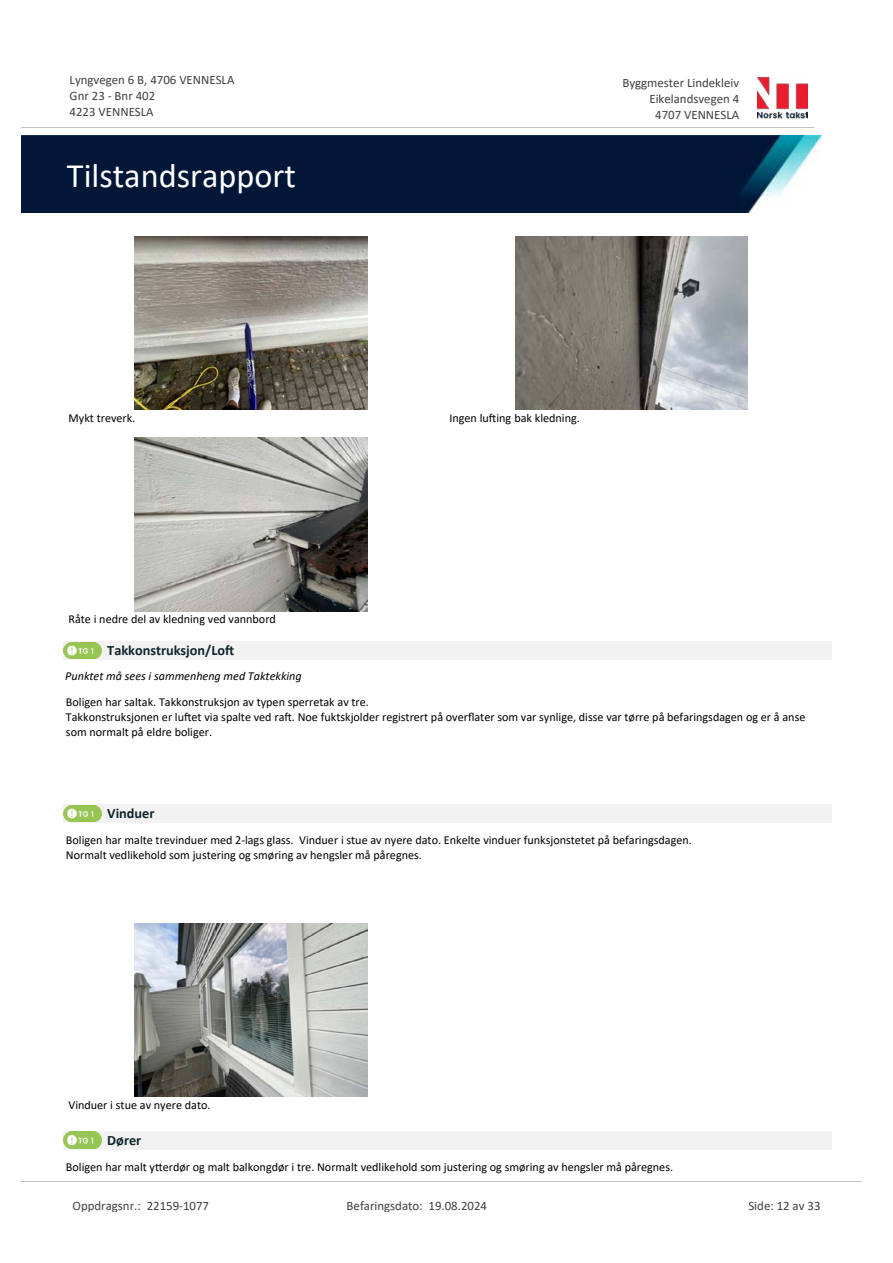
<style>
.page{position:relative;width:893px;height:1263px;background:#fff}
.page>*{position:absolute;margin:0;border:0;box-sizing:border-box;transform-origin:0 0}
.t1{font:34.35px "Calibri";color:#fff}
.t2{font:700 14.25px "Calibri";color:#0f252c}
.t3{font:12.9px/15.8px "Calibri";color:#404040}
.t4{font:12.15px/14.9px "Calibri";color:#000}
.t5{font:italic 12.15px "Calibri";color:#000}
</style>
<div class="page">
<img style="left:135px;top:236px;width:232px;height:174px">
<img style="left:515px;top:236px;width:233px;height:174px">
<img style="left:135px;top:438px;width:232px;height:173px">
<div style="left:63px;top:641px;width:768px;height:19px;background:#f2f2f2"></div>
<svg style="left:67px;top:658px;width:31px;height:1px"></svg>
<img style="left:63px;top:642px;width:39px;height:16px">
<div style="left:63px;top:804px;width:768px;height:19px;background:#f2f2f2"></div>
<svg style="left:67px;top:821px;width:31px;height:1px"></svg>
<img style="left:63px;top:805px;width:39px;height:16px">
<img style="left:135px;top:923px;width:232px;height:173px">
<div style="left:63px;top:1131px;width:768px;height:19px;background:#f2f2f2"></div>
<svg style="left:68px;top:1131px;width:30px;height:18px"></svg>
<img style="left:63px;top:1132px;width:39px;height:16px">
<img style="left:757px;top:76px;width:51px;height:43px">
<hr style="left:21px;top:127px;width:793px;height:1px;background:#c0c0c0">
<img style="left:21px;top:135px;width:801px;height:78px">
<hr style="left:21px;top:1181px;width:840px;height:1px;background:#c0c0c0">
<p class="t3" style="left:70px;top:72px;width:166px">Lyngvegen 6 B, 4706 VENNESLA<br>Gnr 23 - Bnr 402<br>4223 VENNESLA</p>
<p class="t3" style="left:622px;top:75px;width:118px">Byggmester Lindekleiv</p>
<p class="t3" style="left:649px;top:90px;width:91px">Eikelandsvegen 4</p>
<p class="t3" style="left:655px;top:106px;width:86px">4707 VENNESLA</p>
<h1 class="t1" style="left:67px;top:151px;width:230px">Tilstandsrapport</h1>
<p class="t4" style="left:68px;top:410px;width:68px">Mykt treverk.</p>
<p class="t4" style="left:449px;top:410px;width:132px">Ingen lu昀琀ing bak kledning.</p>
<p class="t4" style="left:68px;top:612px;width:209px">Råte i nedre del av kledning ved vannbord</p>
<p class="t2" style="left:107px;top:640px;width:128px">Takkonstruksjon/Lo昀琀</p>
<p class="t5" style="left:65px;top:668px;width:238px">Punktet må sees i sammenheng med Taktekking</p>
<p class="t4" style="left:66px;top:694px;width:741px">Boligen har saltak. Takkonstruksjon av typen sperretak av tre.<br>Takkonstruksjonen er lu昀琀et via spalte ved ra昀琀. Noe fuktskjolder registrert på over昀氀ater som var synlige, disse var tørre på befaringsdagen og er å anse som normalt på eldre boliger.</p>
<p class="t2" style="left:107px;top:803px;width:49px">Vinduer</p>
<p class="t4" style="left:66px;top:832px;width:627px">Boligen har malte trevinduer med 2-lags glass. Vinduer i stue av nyere dato. Enkelte vinduer funksjonstetet på befaringsdagen.<br>Normalt vedlikehold som justering og smøring av hengsler må påregnes.</p>
<p class="t4" style="left:68px;top:1097px;width:144px">Vinduer i stue av nyere dato.</p>
<p class="t2" style="left:107px;top:1130px;width:36px">Dører</p>
<p class="t4" style="left:66px;top:1159px;width:609px">Boligen har malt y琀琀erdør og malt balkongdør i tre. Normalt vedlikehold som justering og smøring av hengsler må påregnes.</p>
<p class="t3" style="left:72px;top:1197px;width:138px">Oppdragsnr.: 22159-1077</p>
<p class="t3" style="left:347px;top:1197px;width:142px">Befaringsdato: 19.08.2024</p>
<p class="t3" style="left:748px;top:1197px;width:74px">Side: 12 av 33</p>
</div>
